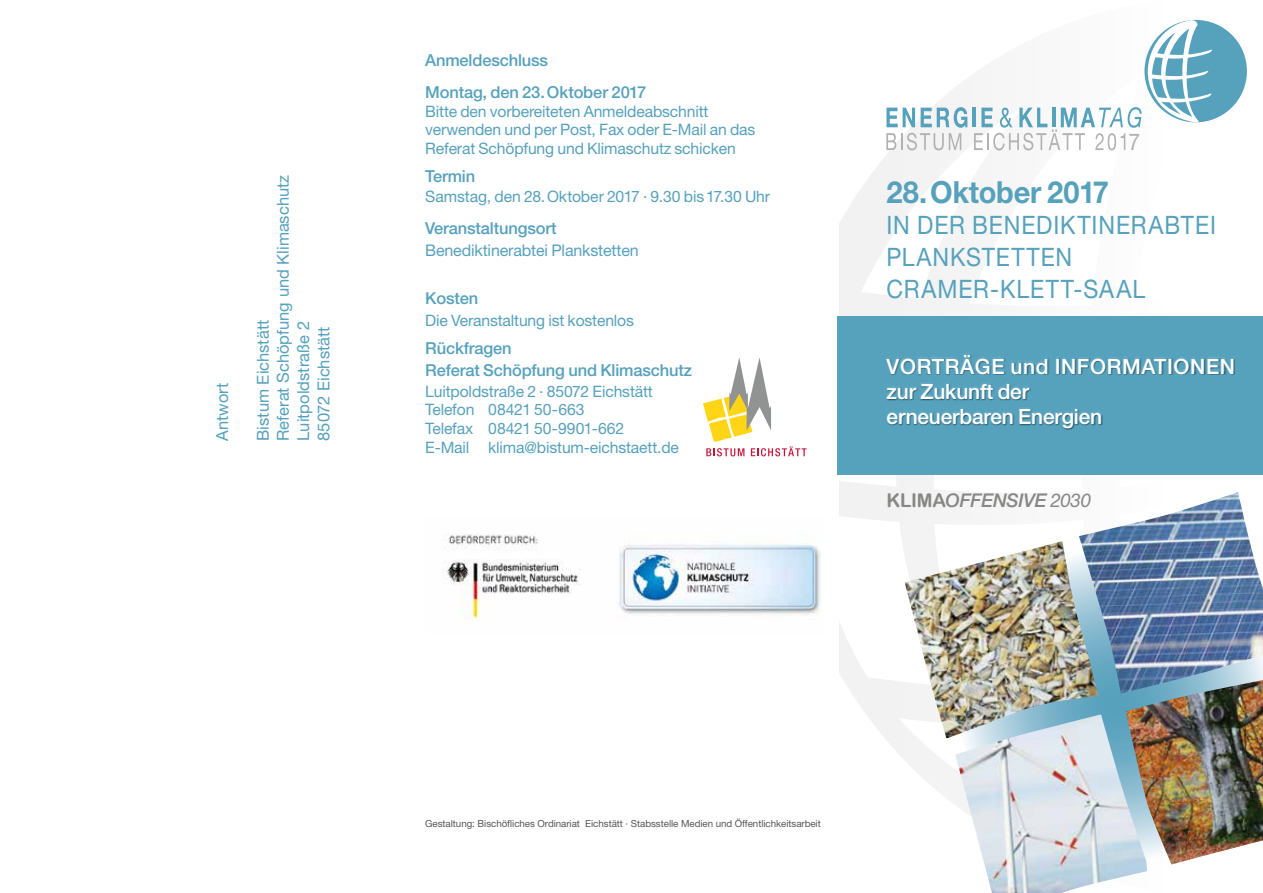
<style>
.page{position:relative;width:1263px;height:893px;background:#fff}
.page>*{position:absolute;margin:0;border:0;box-sizing:border-box;transform-origin:0 0}
.t1{font:700 30.45px "Helvetica Neue LT";letter-spacing:-.01em;color:#56a1bc;scale:.95 1}
.t2{font:25.35px/31.7px "Helvetica Neue LT";letter-spacing:.04em;color:#56a1bc;scale:.91 1}
.t3{font:23.1px "Helvetica Neue LT";color:#b1b2b3;scale:.92 1}
.t4{font:500 21px/25.2px "Helvetica Neue LT";letter-spacing:-.01em;color:#fff}
.t5{font:italic 500 18.9px "Helvetica Neue LT";letter-spacing:-.015em;color:#878786}
.t6{font:500 16.5px/32.5px "Helvetica Neue LT";letter-spacing:-.01em;color:#56a1bc}
.t7{font:16.5px/20.2px "Helvetica Neue LT";color:#56a1bc}
.t8{font:16.05px "Helvetica Neue LT";letter-spacing:-.01em;color:#56a1bc}
.t9{font:15.75px/18.9px "Helvetica Neue LT";letter-spacing:-.01em;color:#56a1bc}
.t10{font:9.75px "Helvetica Neue LT";letter-spacing:-.005em;color:#565656}
.s1{font-family:"Arial Rounded MT Bold";font-weight:400;font-style:normal}
.s2{font-weight:400}
</style>
<div class="page">
<svg style="left:703px;top:358px;width:104px;height:98px"></svg>
<svg style="left:840px;top:77px;width:273px;height:721px"></svg>
<svg style="left:840px;top:258px;width:323px;height:59px"></svg>
<svg style="left:840px;top:475px;width:273px;height:52px"></svg>
<svg style="left:852px;top:643px;width:53px;height:84px"></svg>
<div style="left:838px;top:317px;width:425px;height:158px;background:#56a1bc"></div>
<div style="left:886px;top:354px;width:349px;height:76px;background:#000;opacity:.45"></div>
<div style="left:1144px;top:20px;width:103px;height:102px;background:#56a1bc;border-radius:50%"></div>
<hr style="left:973px;top:108px;width:3px;height:19px;background:#56a1bc">
<svg style="left:886px;top:107px;width:81px;height:43px"></svg>
<svg style="left:974px;top:20px;width:238px;height:130px"></svg>
<svg style="left:947px;top:536px;width:226px;height:335px"></svg>
<img style="left:905px;top:541px;width:193px;height:197px">
<img style="left:1079px;top:492px;width:184px;height:201px">
<img style="left:955px;top:714px;width:192px;height:179px">
<img style="left:1126px;top:680px;width:137px;height:184px">
<img style="left:442px;top:533px;width:380px;height:87px">
<p class="t7" style="left:212px;top:441px;width:59px;rotate:-90deg">Antwort</p>
<p class="t7" style="left:252px;top:441px;width:267px;rotate:-90deg">Bistum Eichstätt<br>Referat Schöpfung und Klimaschutz<br>Luitpoldstraße 2<br>85072 Eichstätt</p>
<p class="t6" style="left:425px;top:44px;width:223px">Anmeldeschluss<br>Montag, den 23.Oktober 2017</p>
<p class="t9" style="left:425px;top:102px;width:332px;line-height:18.5px">Bitte den vorbereiteten Anmeldeabschnitt verwenden und per Post, Fax oder E-Mail an das<br>Referat Schöpfung und Klimaschutz schicken</p>
<p class="t6" style="left:425px;top:160px;width:51px">Termin</p>
<p class="t9" style="left:425px;top:187px;width:346px">Samstag, den 28.Oktober 2017 · 9.30 bis17.30 Uhr</p>
<p class="t6" style="left:425px;top:212px;width:133px">Veranstaltungsort</p>
<p class="t8" style="left:425px;top:241px;width:215px">Benediktinerabtei Plankstetten</p>
<p class="t6" style="left:425px;top:282px;width:54px">Kosten</p>
<p class="t9" style="left:425px;top:311px;width:210px">Die Veranstaltung ist kostenlos</p>
<p class="t6" style="left:425px;top:337px;width:268px;line-height:21.9px">Rückfragen<br>Referat Schöpfung und Klimaschutz</p>
<p class="t9" style="left:425px;top:381px;width:255px">Luitpoldstraße 2 · 85072 Eichstätt<br>Telefon 08421 50-663<br>Telefax 08421 50-9901-662<br>E-Mail klima@bistum-eichstaett.de</p>
<h3 class="t3" style="left:1128px;top:128px;width:14px">7</h3>
<h1 class="t1" style="left:886px;top:173px;width:236px">28.Oktober 2017</h1>
<h2 class="t2" style="left:886px;top:209px;width:364px">IN DER BENEDIKTINERABTEI<br>PLANKSTETTEN<br>CRAMER-KLETT-SAAL</h2>
<h3 class="t4" style="left:887px;top:353px;width:350px">VORTRÄGE und INFORMATIONEN zur Zukunft der<br>erneuerbaren Energien</h3>
<p class="t5" style="left:886px;top:489px;width:206px"><span class="s1">KLIMA</span>OFFENSIVE <span class="s2">2030</span></p>
<p class="t10" style="left:425px;top:818px;width:397px">Gestaltung: Bischöfliches Ordinariat Eichstätt · Stabsstelle Medien und Öffentlichkeitsarbeit</p>
</div>
